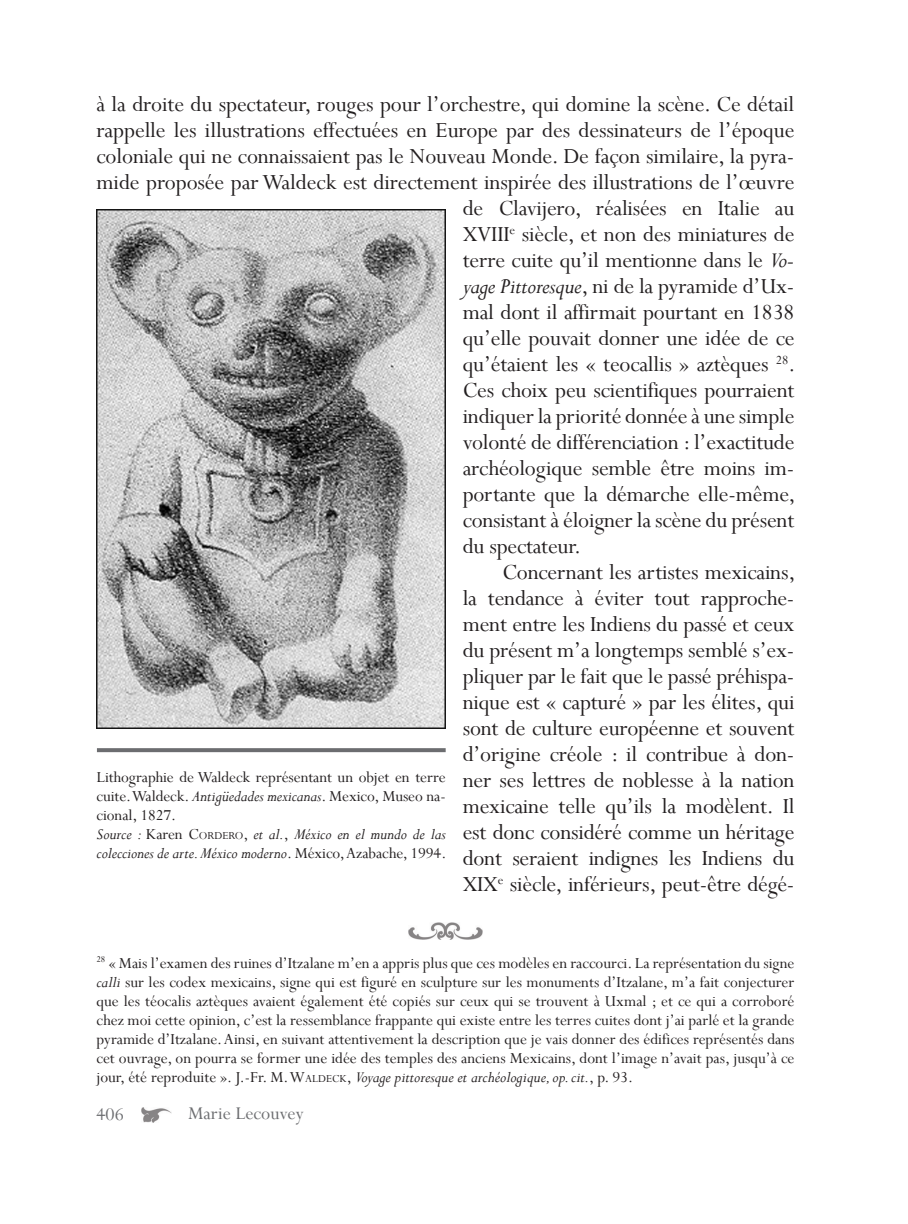
<style>
.page{position:relative;width:908px;height:1224px;background:#fff}
.page>*{position:absolute;margin:0;border:0;box-sizing:border-box;transform-origin:0 0}
.t1{font:24px/26px "Perpetua";letter-spacing:-.01em;color:#231f20;text-align:justify}
.t2{font:20px "Perpetua";color:#6c6d70}
.t3{font:17px/19px "Perpetua";letter-spacing:-.005em;color:#231f20;text-align:justify}
.t4{font:italic 17px/19px "Perpetua";letter-spacing:-.005em;color:#231f20}
.s1{font-style:italic}
.s2{font-style:normal}
.s3{font-style:normal;font-size:11.8px}
.s4{font-style:inherit}
.s5{font-size:11.8px}
</style>
<div class="page">
<img style="left:142px;top:1108px;width:30px;height:14px">
<img style="left:408px;top:923px;width:74px;height:16px">
<svg style="left:97px;top:748px;width:348px;height:4px"></svg>
<img style="left:96px;top:210px;width:349px;height:519px">
<p class="t1" style="left:96px;top:91px;width:699px">à la droite du spectateur, rouges pour l’orchestre, qui domine la scène. Ce détail</p>
<p class="t1" style="left:96px;top:117px;width:699px">rappelle les illustrations effectuées en Europe par des dessinateurs de l’époque</p>
<p class="t1" style="left:96px;top:143px;width:699px">coloniale qui ne connaissaient pas le Nouveau Monde. De façon similaire, la pyra-</p>
<p class="t1" style="left:96px;top:169px;width:699px">mide proposée par Waldeck est directement inspirée des illustrations de l’œuvre</p>
<p class="t1" style="left:462px;top:195px;width:333px">de Clavijero, réalisées en Italie au</p>
<p class="t1" style="left:462px;top:221px;width:333px">XVIII<sup>e</sup> siècle, et non des miniatures de</p>
<p class="t1" style="left:462px;top:247px;width:333px">terre cuite qu’il mentionne dans le <span class="s1">Vo-</span></p>
<p class="t1" style="left:462px;top:273px;width:333px"><span class="s1">yage Pittoresque</span>, ni de la pyramide d’Ux-</p>
<p class="t1" style="left:462px;top:299px;width:333px">mal dont il affirmait pourtant en 1838</p>
<p class="t1" style="left:462px;top:325px;width:333px">qu’elle pouvait donner une idée de ce</p>
<p class="t1" style="left:462px;top:351px;width:334px">qu’étaient les « teocallis » aztèques <sup>28</sup>.</p>
<p class="t1" style="left:462px;top:377px;width:333px">Ces choix peu scientifiques pourraient</p>
<p class="t1" style="left:462px;top:403px;width:333px">indiquer la priorité donnée à une simple</p>
<p class="t1" style="left:462px;top:429px;width:333px">volonté de différenciation : l’exactitude</p>
<p class="t1" style="left:462px;top:455px;width:333px">archéologique semble être moins im-</p>
<p class="t1" style="left:462px;top:481px;width:334px">portante que la démarche elle-même,</p>
<p class="t1" style="left:462px;top:507px;width:333px">consistant à éloigner la scène du présent</p>
<p class="t1" style="left:462px;top:533px;width:120px">du spectateur.</p>
<p class="t1" style="left:462px;top:559px;width:334px;text-indent:40px">Concernant les artistes mexicains, la tendance à éviter tout rapproche&shy;ment entre les Indiens du passé et ceux du présent m’a longtemps semblé s’ex&shy;pliquer par le fait que le passé préhispa&shy;nique est « capturé » par les élites, qui sont de culture européenne et souvent d’origine créole : il contribue à don&shy;ner ses lettres de noblesse à la nation mexicaine telle qu’ils la modèlent. Il est donc considéré comme un héritage dont seraient indignes les Indiens du XIX<sup>e</sup> siècle, inférieurs, peut-être dégé-</p>
<p class="t3" style="left:97px;top:767px;width:350px">Lithographie de Waldeck représentant un objet en terre cuite. Waldeck. <span class="s1">Antigüedades mexicanas</span>. Mexico, Museo na&shy;cional, 1827.</p>
<p class="t4" style="left:97px;top:824px;width:351px">Source : <span class="s2">Karen</span> <span class="s2">C</span><span class="s3">ordero</span><span class="s2">,</span> et al.<span class="s2">,</span> México en el mundo de las colecciones de arte. México moderno<span class="s2">. México, Azabache, 1994.</span></p>
<p class="t3" style="left:96px;top:953px;width:699px"><sup>28</sup> « Mais l’examen des ruines d’Itzalane m’en a appris plus que ces modèles en raccourci. La représentation du signe <span class="s1">calli</span> sur les codex mexicains, signe qui est figuré en sculpture sur les monuments d’Itzalane, m’a fait conjecturer que les téocalis aztèques avaient également été copiés sur ceux qui se trouvent à Uxmal ; et ce qui a corroboré chez moi cette opinion, c’est la ressemblance frappante qui existe entre les terres cuites dont j’ai parlé et la grande pyramide d’Itzalane. Ainsi, en suivant attentivement la description que je vais donner des édifices représentés dans cet ouvrage, on pourra se former une idée des temples des anciens Mexicains, dont l’image n’avait pas, jusqu’à ce jour, été reproduite ». J.-Fr. M. <span class="s4">W</span><span class="s5">aldeck</span>, <span class="s1">Voyage pittoresque et archéologique, op. cit.</span>, p. 93.</p>
<p class="t2" style="left:96px;top:1102px;width:29px">406</p>
<p class="t2" style="left:188px;top:1101px;width:117px">Marie Lecouvey</p>
</div>
